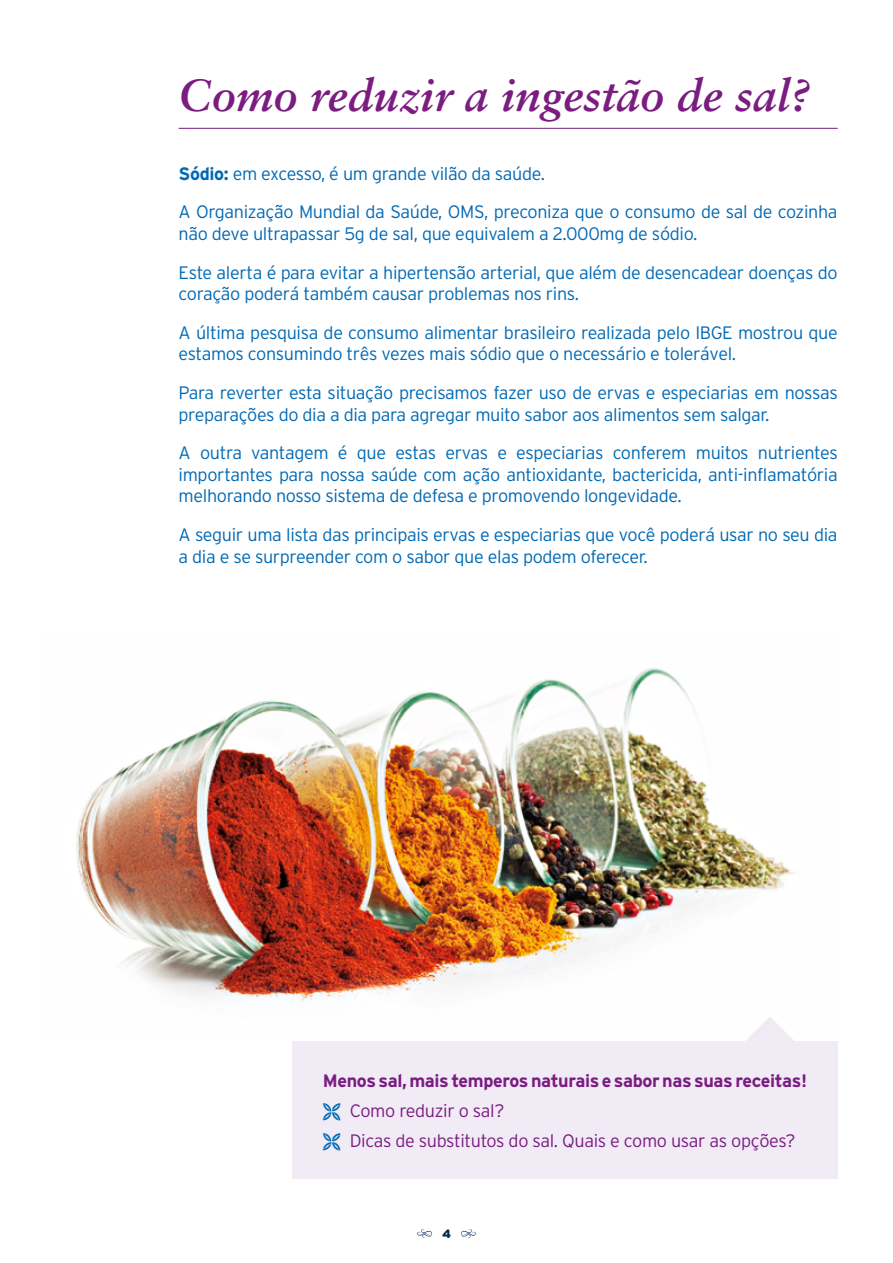
<style>
.page{position:relative;width:893px;height:1263px;background:#fff}
.page>*{position:absolute;margin:0;border:0;box-sizing:border-box;transform-origin:0 0}
.t1{font:italic 700 45px "Sabon LT Std";color:#7b1c81}
.t2{font:300 18px/38.5px "Interstate";letter-spacing:-.02em;color:#0069b4}
.t3{font:300 18px/30.2px "Interstate";letter-spacing:-.02em;color:#7b1c81}
.t4{font:700 18px "Interstate";letter-spacing:-.02em;color:#7b1c81}
.t5{font:900 12px "Interstate";color:#002a54}
.s1{font-weight:700}
</style>
<div class="page">
<svg style="left:417px;top:1229px;width:15px;height:9px"></svg>
<svg style="left:461px;top:1229px;width:15px;height:9px"></svg>
<hr style="left:179px;top:128px;width:659px;height:1px;background:#7b1c81">
<svg style="left:746px;top:1036px;width:48px;height:5px"></svg>
<div style="left:292px;top:1041px;width:546px;height:137px;background:#f1ebf6"></div>
<img style="left:76px;top:668px;width:719px;height:368px">
<h1 class="t1" style="left:179px;top:68px;width:633px">Como reduzir a ingestão de sal?</h1>
<p class="t2" style="left:179px;top:154px;width:660px"><span class="s1">Sódio:</span> em excesso, é um grande vilão da saúde.<br>A Organização Mundial da Saúde, OMS, preconiza que o consumo de sal de cozinha</p>
<p class="t2" style="left:179px;top:214px;width:661px">não deve ultrapassar 5g de sal, que equivalem a 2.000mg de sódio.<br>Este alerta é para evitar a hipertensão arterial, que além de desencadear doenças do</p>
<p class="t2" style="left:179px;top:274px;width:661px">coração poderá também causar problemas nos rins.<br>A última pesquisa de consumo alimentar brasileiro realizada pelo IBGE mostrou que</p>
<p class="t2" style="left:179px;top:335px;width:661px">estamos consumindo três vezes mais sódio que o necessário e tolerável.<br>Para reverter esta situação precisamos fazer uso de ervas e especiarias em nossas</p>
<p class="t2" style="left:179px;top:395px;width:661px">preparações do dia a dia para agregar muito sabor aos alimentos sem salgar.<br>A outra vantagem é que estas ervas e especiarias conferem muitos nutrientes</p>
<p class="t2" style="left:179px;top:463px;width:661px;line-height:21.6px">importantes para nossa saúde com ação antioxidante, bactericida, anti-inflamatória melhorando nosso sistema de defesa e promovendo longevidade.</p>
<p class="t2" style="left:179px;top:524px;width:660px;line-height:21.6px">A seguir uma lista das principais ervas e especiarias que você poderá usar no seu dia a dia e se surpreender com o sabor que elas podem oferecer.</p>
<p class="t4" style="left:323px;top:1071px;width:486px">Menos sal, mais temperos naturais e sabor nas suas receitas!</p>
<p class="t3" style="left:350px;top:1095px;width:447px">Como reduzir o sal?<br>Dicas de substitutos do sal. Quais e como usar as opções?</p>
<p class="t5" style="left:442px;top:1226px;width:10px">4</p>
</div>
